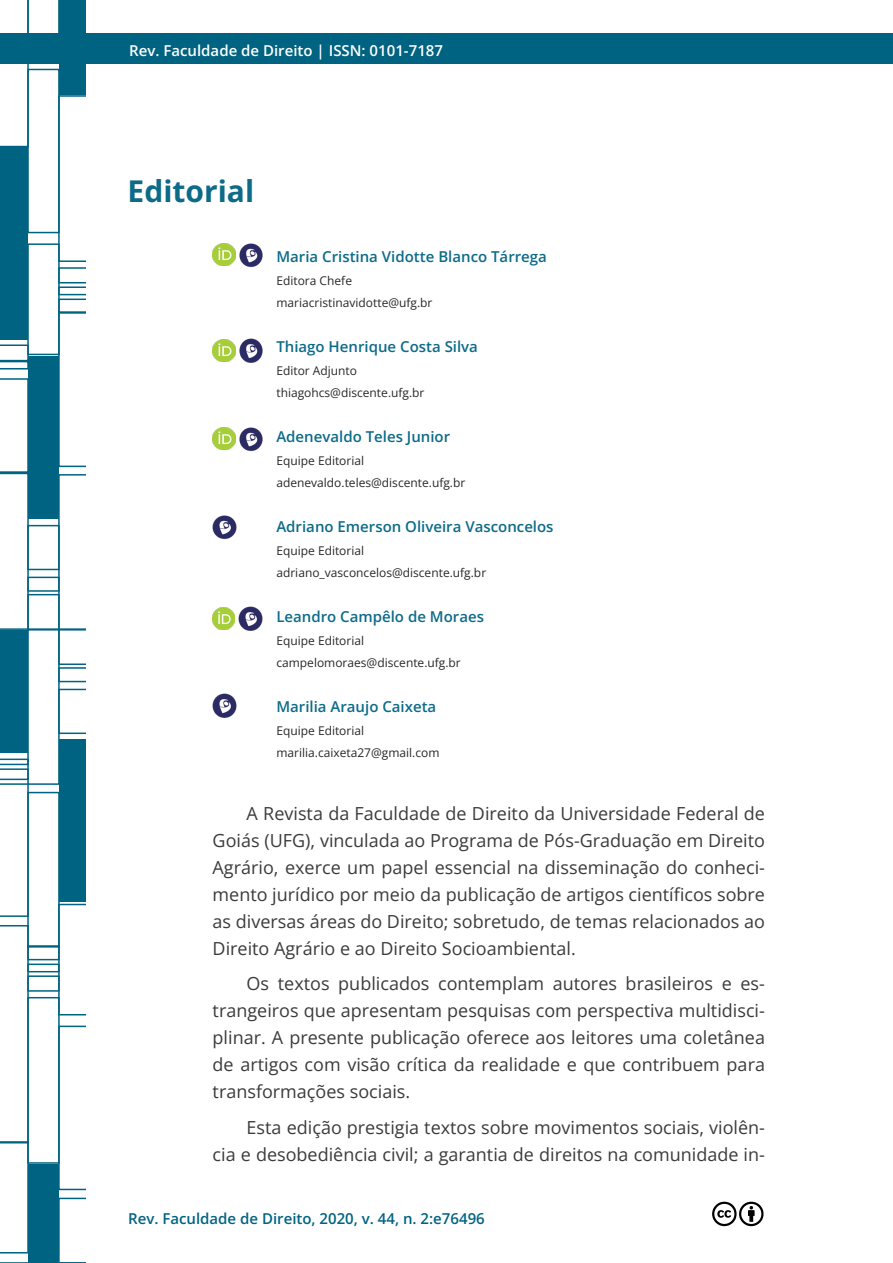
<style>
.page{position:relative;width:893px;height:1263px;background:#fff}
.page>*{position:absolute;margin:0;border:0;box-sizing:border-box;transform-origin:0 0}
.t1{font:700 30px "Open Sans";color:#0d6b88}
.t2{font:18px/27px "Open Sans";color:#3c3b3b;text-align:justify}
.t3{font:600 15px "Open Sans";color:#0d6b88}
.t4{font:600 15px "Open Sans";color:#006382}
.t5{font:600 15px "Open Sans";color:#fff}
.t6{font:12px/22.5px "Open Sans";color:#282827}
</style>
<div class="page">
<div style="left:0;top:33px;width:893px;height:31px;background:#006381"></div>
<svg style="left:0;top:0;width:85px;height:1263px"></svg>
<svg style="left:712px;top:1201px;width:52px;height:26px"></svg>
<img style="left:213px;top:244px;width:22px;height:22px">
<img style="left:235px;top:243px;width:28px;height:24px">
<img style="left:213px;top:340px;width:22px;height:22px">
<img style="left:235px;top:338px;width:28px;height:25px">
<img style="left:213px;top:428px;width:22px;height:22px">
<img style="left:235px;top:427px;width:28px;height:24px">
<img style="left:212px;top:515px;width:25px;height:24px">
<img style="left:213px;top:607px;width:22px;height:22px">
<img style="left:238px;top:606px;width:25px;height:25px">
<img style="left:212px;top:693px;width:25px;height:25px">
<p class="t5" style="left:129px;top:40px;width:315px">Rev. Faculdade de Direito | ISSN: 0101-7187</p>
<h1 class="t1" style="left:128px;top:171px;width:128px">Editorial</h1>
<p class="t3" style="left:276px;top:246px;width:272px">Maria Cristina Vidotte Blanco Tárrega</p>
<p class="t6" style="left:276px;top:269px;width:158px">Editora Chefe mariacristinavidotte@ufg.br</p>
<p class="t3" style="left:276px;top:336px;width:203px">Thiago Henrique Costa Silva</p>
<p class="t6" style="left:276px;top:359px;width:150px">Editor Adjunto thiagohcs@discente.ufg.br</p>
<p class="t3" style="left:276px;top:426px;width:175px">Adenevaldo Teles Junior</p>
<p class="t6" style="left:276px;top:449px;width:190px">Equipe Editorial adenevaldo.teles@discente.ufg.br</p>
<p class="t3" style="left:276px;top:516px;width:279px">Adriano Emerson Oliveira Vasconcelos</p>
<p class="t6" style="left:276px;top:539px;width:211px">Equipe Editorial adriano_vasconcelos@discente.ufg.br</p>
<p class="t3" style="left:276px;top:606px;width:209px">Leandro Campêlo de Moraes</p>
<p class="t6" style="left:276px;top:629px;width:186px">Equipe Editorial campelomoraes@discente.ufg.br</p>
<p class="t3" style="left:276px;top:696px;width:161px">Marilia Araujo Caixeta</p>
<p class="t6" style="left:276px;top:719px;width:165px">Equipe Editorial marilia.caixeta27@gmail.com</p>
<p class="t2" style="left:213px;top:799px;width:554px;text-indent:34px">A Revista da Faculdade de Direito da Universidade Federal de Goiás (UFG), vinculada ao Programa de Pós-Graduação em Direito Agrário, exerce um papel essencial na disseminação do conheci&shy;mento jurídico por meio da publicação de artigos científicos sobre as diversas áreas do Direito; sobretudo, de temas relacionados ao Direito Agrário e ao Direito Socioambiental.</p>
<p class="t2" style="left:213px;top:970px;width:554px;text-indent:34px">Os textos publicados contemplam autores brasileiros e es&shy;trangeiros que apresentam pesquisas com perspectiva multidisci&shy;plinar. A presente publicação oferece aos leitores uma coletânea de artigos com visão crítica da realidade e que contribuem para transformações sociais.</p>
<p class="t2" style="left:213px;top:1113px;width:554px;text-align:right">Esta edição prestigia textos sobre movimentos sociais, violên-<br>cia e desobediência civil; a garantia de direitos na comunidade in-</p>
<p class="t4" style="left:128px;top:1208px;width:358px">Rev. Faculdade de Direito, 2020, v. 44, n. 2:e76496</p>
</div>
